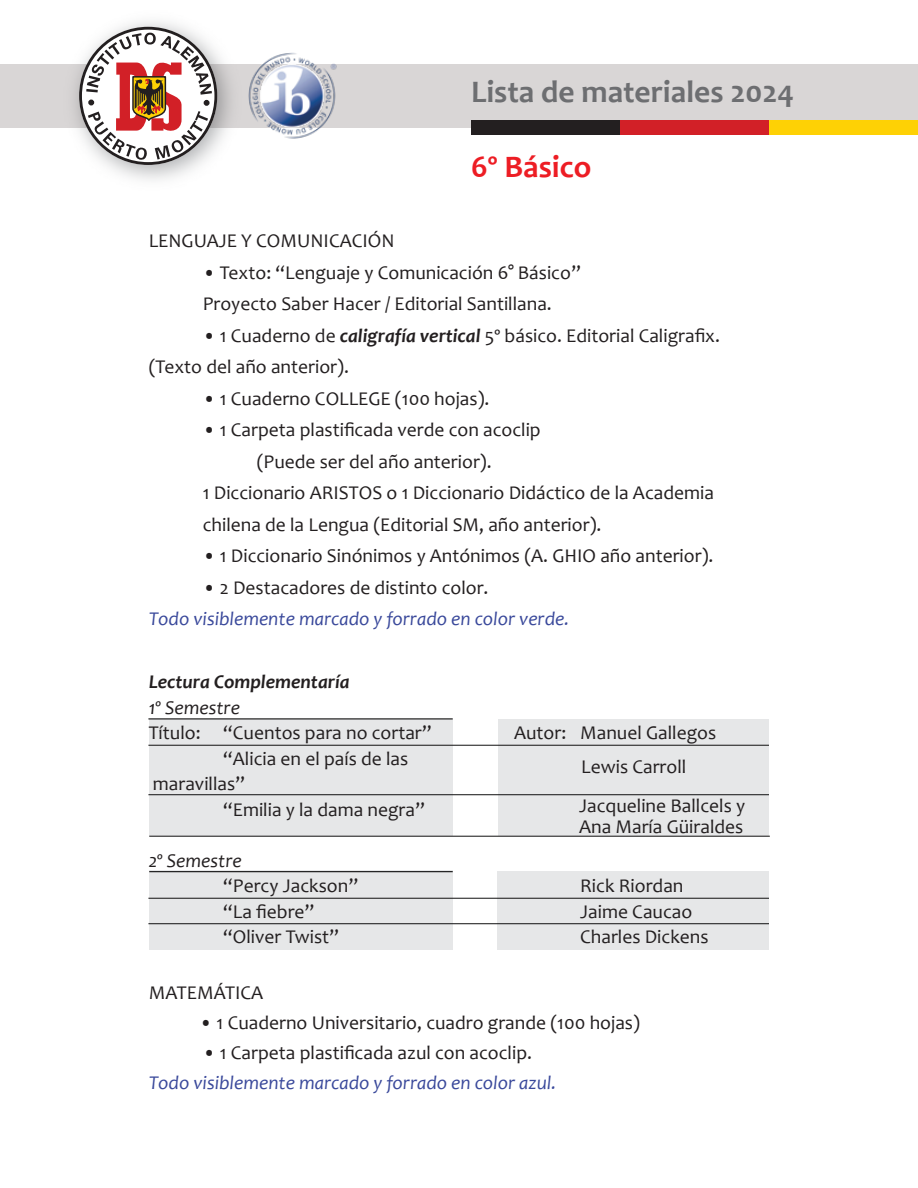
<style>
.page{position:relative;width:918px;height:1188px;background:#fff}
.page>*{position:absolute;margin:0;border:0;box-sizing:border-box;transform-origin:0 0}
.t1{font:700 31.5px "Candara";color:#6d6e71}
.t2{font:700 31.5px "Candara";color:#ed1d24}
.t3{font:19.5px/31.5px "Candara";color:#231f20}
.t4{font:italic 19.5px "Candara";color:#3a499b}
.t5{font:italic 700 19.5px "Candara";color:#231f20}
.t6{font:italic 19.5px "Candara";color:#231f20}
.s1{font-weight:700;font-style:italic}
</style>
<div class="page">
<div style="left:149px;top:719px;width:304px;height:117px;background:#e6e7e8"></div>
<div style="left:149px;top:870px;width:304px;height:80px;background:#e6e7e8"></div>
<div style="left:498px;top:719px;width:271px;height:117px;background:#e6e7e8"></div>
<div style="left:497px;top:872px;width:272px;height:78px;background:#e6e7e8"></div>
<div style="left:0;top:64px;width:917px;height:64px;background:#d9d6d6"></div>
<div style="left:471px;top:120px;width:149px;height:15px;background:#231f20"></div>
<div style="left:620px;top:120px;width:149px;height:15px;background:#d22027"></div>
<div style="left:769px;top:120px;width:149px;height:15px;background:#fed105"></div>
<img style="left:74px;top:21px;width:157px;height:160px">
<svg style="left:79px;top:27px;width:138px;height:138px"></svg>
<svg style="left:86px;top:33px;width:126px;height:127px"></svg>
<img style="left:248px;top:52px;width:89px;height:87px">
<hr style="left:148px;top:718px;width:305px;height:1px;background:#101010">
<hr style="left:148px;top:794px;width:621px;height:1px;background:#101010">
<hr style="left:148px;top:745px;width:621px;height:1px;background:#101010">
<hr style="left:148px;top:898px;width:621px;height:1px;background:#101010">
<hr style="left:148px;top:923px;width:621px;height:1px;background:#101010">
<hr style="left:149px;top:836px;width:621px;height:1px;background:#101010">
<hr style="left:149px;top:871px;width:304px;height:1px;background:#101010">
<h1 class="t1" style="left:471px;top:72px;width:325px">Lista de materiales 2024</h1>
<h1 class="t2" style="left:471px;top:147px;width:122px">6º Básico</h1>
<p class="t3" style="left:149px;top:225px;width:247px">LENGUAJE Y COMUNICACIÓN</p>
<p class="t3" style="left:203px;top:257px;width:380px">• Texto: “Lenguaje y Comunicación 6° Básico”<br>Proyecto Saber Hacer / Editorial Santillana.</p>
<p class="t3" style="left:149px;top:320px;width:573px;text-indent:54px">• 1 Cuaderno de <span class="s1">caligrafía vertical</span> 5º básico. Editorial Caligrafix. (Texto del año anterior).</p>
<p class="t3" style="left:203px;top:383px;width:288px">• 1 Cuaderno COLLEGE (100 hojas).</p>
<p class="t3" style="left:203px;top:414px;width:340px">• 1 Carpeta plastificada verde con acoclip</p>
<p class="t3" style="left:257px;top:445px;width:236px">(Puede ser del año anterior).</p>
<p class="t3" style="left:203px;top:477px;width:513px">1 Diccionario ARISTOS o 1 Diccionario Didáctico de la Academia</p>
<p class="t3" style="left:203px;top:508px;width:400px">chilena de la Lengua (Editorial SM, año anterior).</p>
<p class="t3" style="left:203px;top:540px;width:512px">• 1 Diccionario Sinónimos y Antónimos (A. GHIO año anterior).</p>
<p class="t3" style="left:203px;top:571px;width:287px">• 2 Destacadores de distinto color.</p>
<p class="t4" style="left:149px;top:607px;width:422px">Todo visiblemente marcado y forrado en color verde.</p>
<p class="t5" style="left:149px;top:670px;width:202px">Lectura Complementaría</p>
<p class="t6" style="left:149px;top:695px;width:93px">1º Semestre</p>
<p class="t3" style="left:149px;top:717px;width:284px">Título: “Cuentos para no cortar”</p>
<p class="t3" style="left:514px;top:717px;width:204px">Autor: Manuel Gallegos</p>
<p class="t3" style="left:153px;top:745px;width:257px;line-height:25.5px;text-indent:70px">“Alicia en el país de las maravillas”</p>
<p class="t3" style="left:223px;top:793px;width:203px">“Emilia y la dama negra”</p>
<p class="t6" style="left:149px;top:848px;width:95px">2º Semestre</p>
<p class="t3" style="left:223px;top:870px;width:137px">“Percy Jackson”</p>
<p class="t3" style="left:580px;top:870px;width:105px">Rick Riordan</p>
<p class="t3" style="left:223px;top:895px;width:93px">“La fiebre”</p>
<p class="t3" style="left:580px;top:895px;width:114px">Jaime Caucao</p>
<p class="t3" style="left:223px;top:921px;width:117px">“Oliver Twist”</p>
<p class="t3" style="left:580px;top:921px;width:130px">Charles Dickens</p>
<p class="t3" style="left:149px;top:977px;width:116px">MATEMÁTICA</p>
<p class="t3" style="left:200px;top:1006px;width:442px">• 1 Cuaderno Universitario, cuadro grande (100 hojas)</p>
<p class="t3" style="left:203px;top:1036px;width:331px">• 1 Carpeta plastificada azul con acoclip.</p>
<p class="t4" style="left:149px;top:1070px;width:409px">Todo visiblemente marcado y forrado en color azul.</p>
<p class="t3" style="left:579px;top:747px;width:168px;line-height:39px">Lewis Carroll<br>Jacqueline Ballcels y</p>
<p class="t3" style="left:579px;top:811px;width:166px">Ana María Güiraldes</p>
</div>
